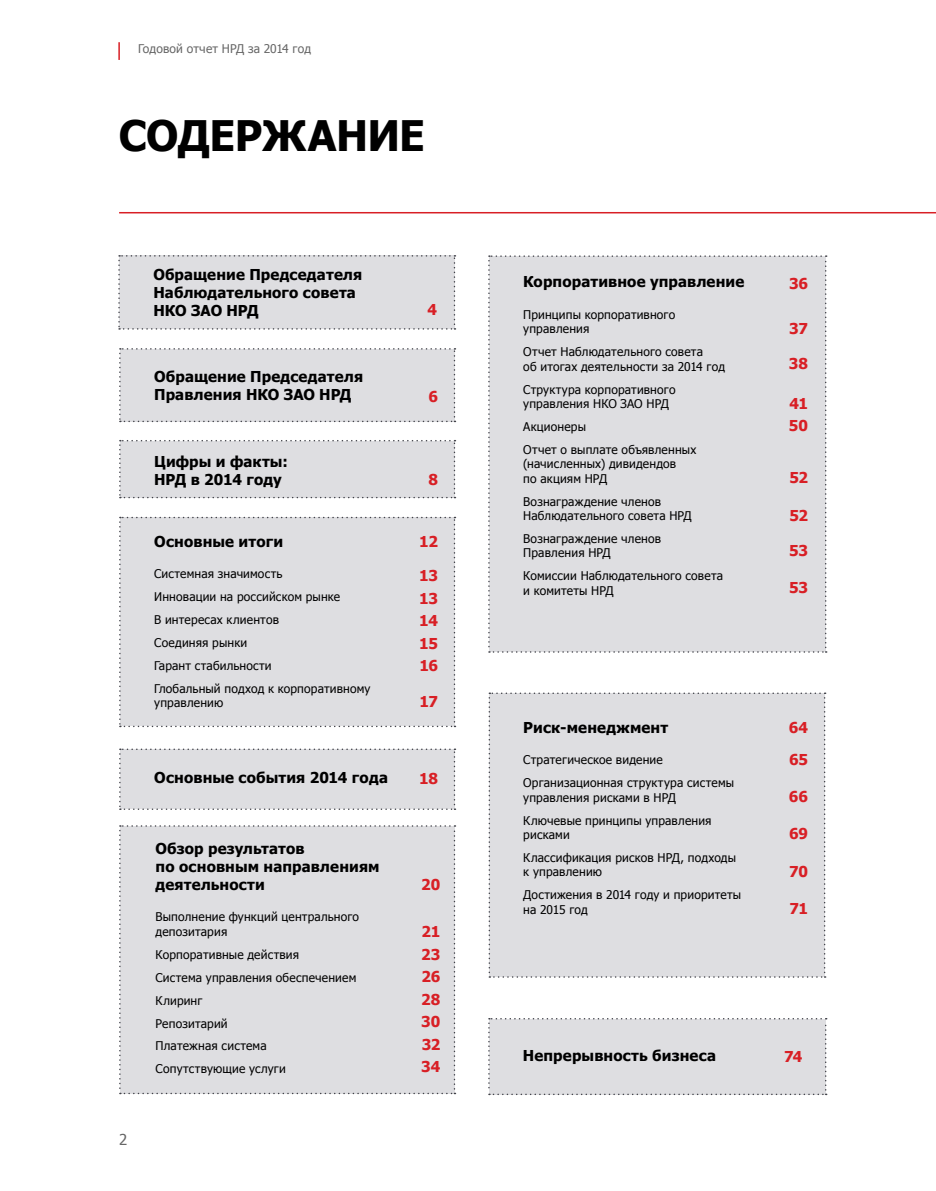
<style>
.page{position:relative;width:936px;height:1191px;background:#fff}
.page>*{position:absolute;margin:0;border:0;box-sizing:border-box;transform-origin:0 0}
.t1{font:700 42px "Tahoma";letter-spacing:-.01em;color:#000}
.t2{font:700 15px/18px "Tahoma";letter-spacing:.01em;color:#000}
.t3{font:700 15px/22.5px "Tahoma";letter-spacing:-.01em;color:#d81f25;text-align:justify}
.t4{font:15px "Tahoma";color:#676767}
.t5{font:12px/23px "Tahoma";letter-spacing:.01em;color:#000}
.t6{font:12px "Tahoma";letter-spacing:.01em;color:#676767}
</style>
<div class="page">
<svg style="left:118px;top:42px;width:2px;height:18px"></svg>
<div style="left:119px;top:825px;width:336px;height:269px;background:#dedee1"></div>
<div style="left:488px;top:255px;width:338px;height:398px;background:#dedee1"></div>
<div style="left:118px;top:255px;width:337px;height:75px;background:#dedee1"></div>
<div style="left:488px;top:692px;width:337px;height:285px;background:#dedee1"></div>
<div style="left:488px;top:1018px;width:338px;height:77px;background:#dedee1"></div>
<div style="left:119px;top:348px;width:336px;height:74px;background:#dedee1"></div>
<div style="left:119px;top:517px;width:336px;height:210px;background:#dedee1"></div>
<hr style="left:119px;top:212px;width:816px;height:1px;background:#d81f25">
<div style="left:119px;top:748px;width:336px;height:62px;background:#dedee1"></div>
<div style="left:119px;top:440px;width:336px;height:58px;background:#dedee1"></div>
<p class="t6" style="left:138px;top:41px;width:174px">Годовой отчет НРД за 2014 год</p>
<h1 class="t1" style="left:119px;top:106px;width:308px">Содержание</h1>
<p class="t2" style="left:153px;top:264px;width:210px">Обращение Председателя<br>Наблюдательного совета<br>НКО ЗАО НРД</p>
<p class="t2" style="left:154px;top:367px;width:210px">Обращение Председателя<br>Правления НКО ЗАО НРД</p>
<p class="t2" style="left:154px;top:451px;width:135px">Цифры и факты:<br>НРД в 2014 году</p>
<p class="t2" style="left:154px;top:531px;width:130px">Основные итоги</p>
<p class="t5" style="left:154px;top:561px;width:218px">Системная значимость<br>Инновации на российском рынке<br>В интересах клиентов<br>Соединяя рынки<br>Гарант стабильности<br>Глобальный подход к корпоративному</p>
<p class="t5" style="left:154px;top:690px;width:70px">управлению</p>
<p class="t3" style="left:427px;top:298px;width:11px">4</p>
<p class="t3" style="left:428px;top:384px;width:11px">6</p>
<p class="t3" style="left:428px;top:467px;width:11px">8</p>
<p class="t3" style="left:419px;top:529px;width:20px">12</p>
<p class="t3" style="left:419px;top:564px;width:20px">13<br>13<br>14<br>15<br>16</p>
<p class="t3" style="left:419px;top:689px;width:20px">17</p>
<p class="t2" style="left:154px;top:767px;width:235px">Основные события 2014 года</p>
<p class="t3" style="left:419px;top:766px;width:20px">18</p>
<p class="t4" style="left:119px;top:1130px;width:10px">2</p>
<p class="t2" style="left:156px;top:838px;width:225px">Обзор результатов<br>по основным направлениям деятельности</p>
<p class="t5" style="left:156px;top:909px;width:205px;line-height:14.4px">Выполнение функций центрального депозитария</p>
<p class="t5" style="left:156px;top:942px;width:202px">Корпоративные действия<br>Система управления обеспечением<br>Клиринг<br>Репозитарий<br>Платежная система<br>Сопутствующие услуги</p>
<p class="t3" style="left:421px;top:872px;width:21px">20</p>
<p class="t3" style="left:421px;top:919px;width:21px">21<br>23<br>26<br>28<br>30<br>32<br>34</p>
<p class="t2" style="left:523px;top:272px;width:222px">Корпоративное управление</p>
<p class="t5" style="left:523px;top:307px;width:153px;line-height:14.4px">Принципы корпоративного управления</p>
<p class="t5" style="left:523px;top:344px;width:203px;line-height:14.4px">Отчет Наблюдательного совета<br>об итогах деятельности за 2014 год</p>
<p class="t5" style="left:523px;top:381px;width:154px;line-height:14.4px">Структура корпоративного управления НКО ЗАО НРД</p>
<p class="t5" style="left:523px;top:414px;width:174px">Акционеры<br>Отчет о выплате объявленных</p>
<p class="t5" style="left:523px;top:456px;width:154px;line-height:14.4px">(начисленных) дивидендов по акциям НРД</p>
<p class="t5" style="left:523px;top:493px;width:170px;line-height:14.4px">Вознаграждение членов<br>Наблюдательного совета НРД</p>
<p class="t5" style="left:523px;top:530px;width:139px;line-height:14.4px">Вознаграждение членов<br>Правления НРД</p>
<p class="t5" style="left:523px;top:568px;width:201px;line-height:14.4px">Комиссии Наблюдательного совета и комитеты НРД</p>
<p class="t3" style="left:789px;top:271px;width:21px">36</p>
<p class="t3" style="left:789px;top:316px;width:20px">37</p>
<p class="t3" style="left:788px;top:351px;width:21px">38</p>
<p class="t3" style="left:788px;top:391px;width:21px">41<br>50</p>
<p class="t3" style="left:789px;top:465px;width:20px">52</p>
<p class="t3" style="left:789px;top:503px;width:20px">52</p>
<p class="t3" style="left:789px;top:538px;width:20px">53</p>
<p class="t3" style="left:789px;top:576px;width:20px">53</p>
<p class="t2" style="left:523px;top:717px;width:146px">Риск-менеджмент</p>
<p class="t5" style="left:523px;top:748px;width:212px">Стратегическое видение<br>Организационная структура системы</p>
<p class="t5" style="left:523px;top:785px;width:190px">управления рисками в НРД<br>Ключевые принципы управления</p>
<p class="t5" style="left:523px;top:822px;width:214px">рисками<br>Классификация рисков НРД, подходы</p>
<p class="t5" style="left:523px;top:860px;width:219px">к управлению<br>Достижения в 2014 году и приоритеты</p>
<p class="t5" style="left:523px;top:897px;width:66px">на 2015 год</p>
<p class="t3" style="left:788px;top:715px;width:21px">64</p>
<p class="t3" style="left:789px;top:747px;width:21px">65</p>
<p class="t3" style="left:788px;top:784px;width:21px">66</p>
<p class="t3" style="left:789px;top:821px;width:21px">69</p>
<p class="t3" style="left:789px;top:859px;width:20px">70</p>
<p class="t3" style="left:789px;top:896px;width:20px">71</p>
<p class="t2" style="left:523px;top:1045px;width:194px">Непрерывность бизнеса</p>
<p class="t3" style="left:784px;top:1043px;width:20px">74</p>
</div>
